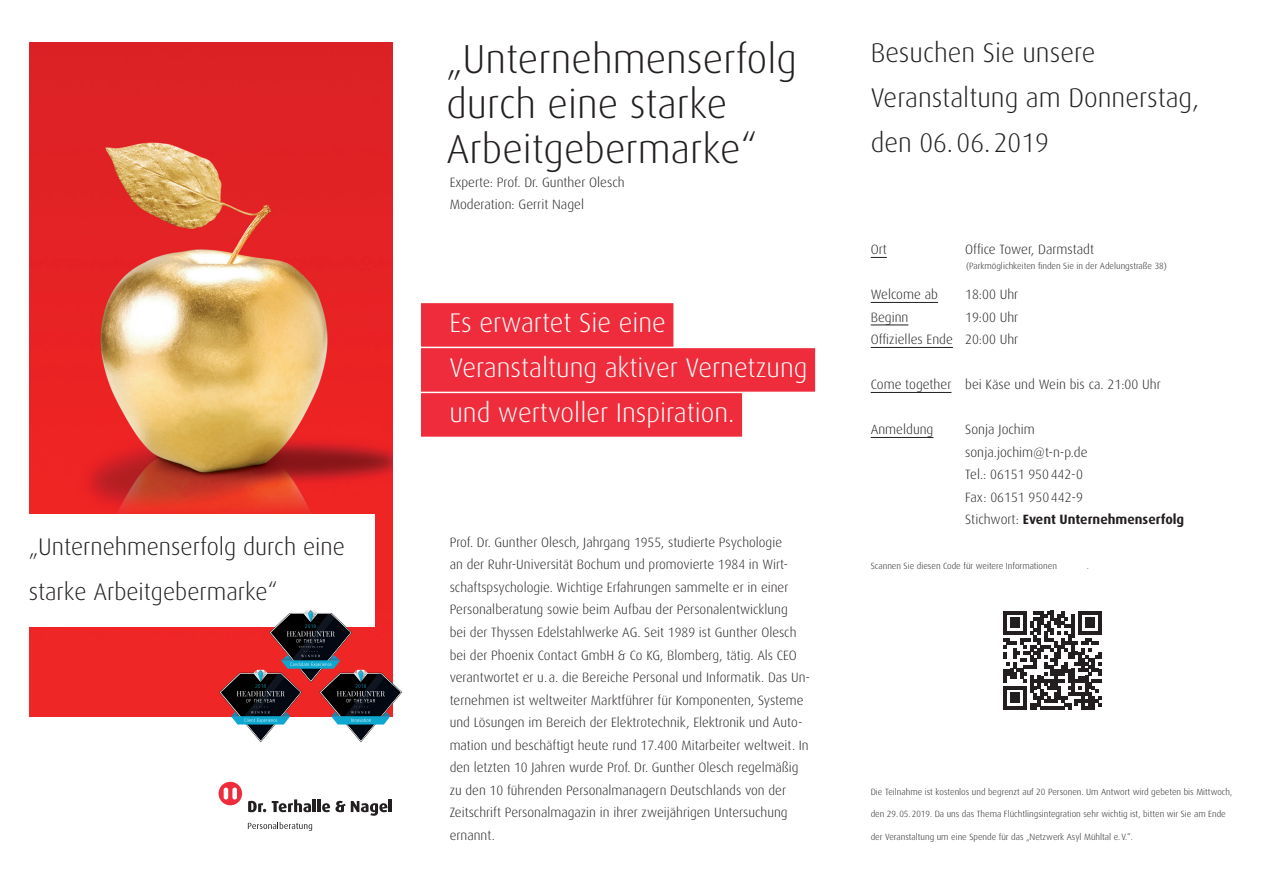
<style>
.page{position:relative;width:1263px;height:893px;background:#fff}
.page>*{position:absolute;margin:0;border:0;box-sizing:border-box;transform-origin:0 0}
.t1{font:300 40.5px/45px "Dax";color:#231f20}
.t2{font:300 27px/45px "Dax";color:#fff}
.t3{font:300 27px/45px "Dax";color:#231f20}
.t4{font:300 24px/45px "Dax";color:#231f20}
.t5{font:300 13.5px/22.5px "Dax";color:#231f20}
.t6{font:300 9px "Dax";color:#231f20}
.s1{font-weight:700}
</style>
<div class="page">
<img style="left:29px;top:42px;width:363px;height:674px">
<svg style="left:219px;top:782px;width:23px;height:23px"></svg>
<svg style="left:248px;top:822px;width:64px;height:9px"></svg>
<svg style="left:248px;top:801px;width:18px;height:11px"></svg>
<svg style="left:272px;top:799px;width:120px;height:17px"></svg>
<div style="left:0;top:514px;width:374px;height:112px;background:#fff"></div>
<svg style="left:219px;top:610px;width:183px;height:132px"></svg>
<div style="left:421px;top:303px;width:252px;height:44px;background:#ee2c3b"></div>
<div style="left:421px;top:348px;width:394px;height:44px;background:#ee2c3b"></div>
<div style="left:421px;top:393px;width:321px;height:44px;background:#ee2c3b"></div>
<svg style="left:871px;top:257px;width:16px;height:1px"></svg>
<hr style="left:871px;top:302px;width:67px;height:1px;background:#231f20">
<hr style="left:871px;top:325px;width:37px;height:1px;background:#231f20">
<hr style="left:871px;top:347px;width:82px;height:1px;background:#231f20">
<hr style="left:871px;top:392px;width:80px;height:1px;background:#231f20">
<hr style="left:871px;top:437px;width:62px;height:1px;background:#231f20">
<svg style="left:1003px;top:611px;width:99px;height:99px"></svg>
<h3 class="t4" style="left:29px;top:525px;width:318px">„Unternehmenserfolg durch eine starke Arbeitgebermarke“</h3>
<h1 class="t1" style="left:446px;top:37px;width:352px">„Unternehmens erfolg durch eine starke<br>Arbeitgebermarke“</h1>
<p class="t5" style="left:450px;top:171px;width:177px">Experte: Prof. Dr. Gunther Olesch<br>Moderation: Gerrit Nagel</p>
<h2 class="t2" style="left:449px;top:301px;width:360px">Es erwartet Sie eine<br>Veranstaltung aktiver Vernetzung und wertvoller Inspiration.</h2>
<p class="t5" style="left:450px;top:531px;width:362px">Prof. Dr. Gunther Olesch, Jahrgang 1955, studierte Psychologie<br>an der Ruhr-Universität Bochum und promovierte 1984 in Wirt&shy;schaftspsychologie. Wichtige Erfahrungen sammelte er in einer Personalberatung sowie beim Aufbau der Personalentwicklung<br>bei der Thyssen Edelstahlwerke AG. Seit 1989 ist Gunther Olesch bei der Phoenix Contact GmbH &amp; Co KG, Blomberg, tätig. Als CEO verantwortet er u. a. die Bereiche Personal und Informatik. Das Un&shy;ternehmen ist weltweiter Marktführer für Komponenten, Systeme und Lösungen im Bereich der Elektrotechnik, Elektronik und Auto&shy;mation und beschäftigt heute rund 17.400 Mitarbeiter weltweit. In den letzten 10 Jahren wurde Prof. Dr. Gunther Olesch regelmäßig zu den 10 führenden Personalmanagern Deutschlands von der Zeitschrift Personalmagazin in ihrer zweijährigen Untersuchung ernannt.</p>
<h2 class="t3" style="left:871px;top:31px;width:330px">Besuchen Sie unsere<br>Veranstaltung am Donnerstag, den 06. 06. 2019</h2>
<p class="t5" style="left:871px;top:239px;width:18px">Ort</p>
<p class="t5" style="left:965px;top:239px;width:130px">Office Tower, Darmstadt</p>
<p class="t5" style="left:871px;top:284px;width:69px">Welcome ab</p>
<p class="t5" style="left:965px;top:284px;width:55px">18:00 Uhr</p>
<p class="t5" style="left:871px;top:306px;width:39px">Beginn</p>
<p class="t6" style="left:966px;top:261px;width:202px">(Parkmöglichkeiten finden Sie in der Adelungstraße 38)</p>
<p class="t5" style="left:871px;top:306px;width:149px;text-align:right">19:00 Uhr<br>Offizielles Ende 20:00 Uhr</p>
<p class="t5" style="left:871px;top:374px;width:292px">Come together bei Käse und Wein bis ca. 21:00 Uhr</p>
<p class="t5" style="left:871px;top:419px;width:64px">Anmeldung</p>
<p class="t5" style="left:965px;top:419px;width:221px">Sonja Jochim<br>sonja.jochim@t-n-p.de<br>Tel.: 06151 950 442-0<br>Fax: 06151 950 442-9<br>Stichwort: <span class="s1">Event Unternehmenserfolg</span></p>
<p class="t6" style="left:871px;top:561px;width:188px">Scannen Sie diesen Code für weitere Informationen</p>
<p class="t6" style="left:1087px;top:561px;width:4px">.</p>
<p class="t6" style="left:871px;top:786px;width:363px">Die Teilnahme ist kostenlos und begrenzt auf 20 Personen. Um Antwort wird gebeten bis Mittwoch,</p>
<p class="t6" style="left:871px;top:809px;width:357px">den 29. 05. 2019. Da uns das Thema Flüchtlingsintegration sehr wichtig ist, bitten wir Sie am Ende</p>
<p class="t6" style="left:871px;top:831px;width:264px">der Veranstaltung um eine Spende für das „Netzwerk Asyl Mühltal e. V.“.</p>
</div>
